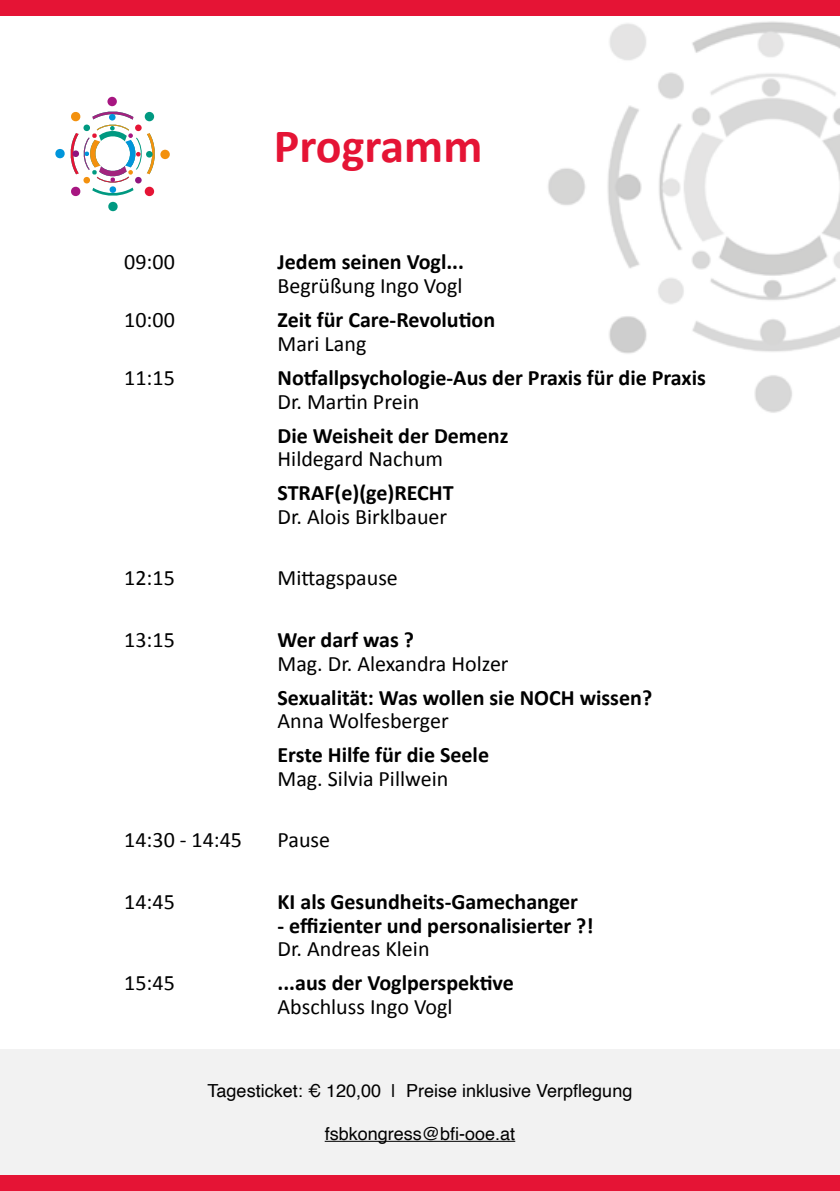
<style>
.page{position:relative;width:840px;height:1191px;background:#fff}
.page>*{position:absolute;margin:0;border:0;box-sizing:border-box;transform-origin:0 0}
.t1{font:700 48px "Calibri";color:#e51435}
.Fließtext_14_ZA{font:700 22px/23.8px "Calibri";color:#000}
.Fließtext_14_ZA-2{font:22px/23.8px "Calibri";color:#000}
.t2{font:18px "Helvetica";color:#000}
.s1{font-weight:400}
.s2{font-weight:700}
</style>
<div class="page">
<div style="left:0;top:1049px;width:839px;height:142px;background:#f2f2f2"></div>
<img style="left:548px;top:21px;width:291px;height:392px">
<hr style="left:324px;top:1140px;width:191px;height:1px;background:#000">
<div style="left:0;top:0;width:839px;height:16px;background:#e51435"></div>
<div style="left:0;top:1175px;width:839px;height:16px;background:#e51435"></div>
<svg style="left:55px;top:96px;width:115px;height:116px"></svg>
<p class="t1" style="left:274px;top:116px;width:210px">Programm</p>
<p class="Fließtext_14_ZA-2" style="left:124px;top:250px;width:52px">09:00</p>
<p class="Fließtext_14_ZA" style="left:277px;top:250px;width:188px">Jedem seinen Vogl...<br><span class="s1">Begrüßung Ingo Vogl</span></p>
<p class="Fließtext_14_ZA-2" style="left:124px;top:308px;width:52px">10:00</p>
<p class="Fließtext_14_ZA" style="left:277px;top:308px;width:219px">Zeit für Care-Revolution<br><span class="s1">Mari Lang</span></p>
<p class="Fließtext_14_ZA-2" style="left:124px;top:366px;width:52px">11:15</p>
<p class="Fließtext_14_ZA" style="left:277px;top:365px;width:429px">Notfallpsychologie-Aus der Praxis für die Praxis<br><span class="s1">Dr. Martin Prein</span></p>
<p class="Fließtext_14_ZA" style="left:277px;top:423px;width:232px">Die Weisheit der Demenz<br><span class="s1">Hildegard Nachum</span></p>
<p class="Fließtext_14_ZA-2" style="left:277px;top:481px;width:177px"><span class="s2">STRAF(e)(ge)RECHT<br></span>Dr. Alois Birklbauer</p>
<p class="Fließtext_14_ZA-2" style="left:124px;top:566px;width:52px">12:15</p>
<p class="Fließtext_14_ZA-2" style="left:277px;top:566px;width:122px">Mittagspause</p>
<p class="Fließtext_14_ZA-2" style="left:124px;top:628px;width:52px">13:15</p>
<p class="Fließtext_14_ZA-2" style="left:277px;top:628px;width:232px"><span class="s2">Wer darf was ?<br></span>Mag. Dr. Alexandra Holzer</p>
<p class="Fließtext_14_ZA" style="left:277px;top:685px;width:376px">Sexualität: Was wollen sie NOCH wissen?<br><span class="s1">Anna Wolfesberger</span></p>
<p class="Fließtext_14_ZA" style="left:277px;top:743px;width:213px">Erste Hilfe für die Seele<br><span class="s1">Mag. Silvia Pillwein</span></p>
<p class="Fließtext_14_ZA-2" style="left:124px;top:828px;width:119px">14:30 - 14:45</p>
<p class="Fließtext_14_ZA-2" style="left:277px;top:828px;width:54px">Pause</p>
<p class="Fließtext_14_ZA-2" style="left:124px;top:889px;width:52px">14:45</p>
<p class="Fließtext_14_ZA" style="left:277px;top:889px;width:302px">KI als Gesundheits-Gamechanger</p>
<p class="Fließtext_14_ZA" style="left:277px;top:913px;width:317px">- effizienter und personalisierter ?!<br><span class="s1">Dr. Andreas Klein</span></p>
<p class="Fließtext_14_ZA-2" style="left:124px;top:971px;width:52px">15:45</p>
<p class="Fließtext_14_ZA" style="left:277px;top:971px;width:238px">...aus der Voglperspektive<br><span class="s1">Abschluss Ingo Vogl</span></p>
<p class="t2" style="left:207px;top:1076px;width:426px">Tagesticket: € 120,00 | Preise inklusive Verpflegung</p>
<p class="t2" style="left:324px;top:1119px;width:192px">fsbkongress@bfi-ooe.at</p>
</div>
